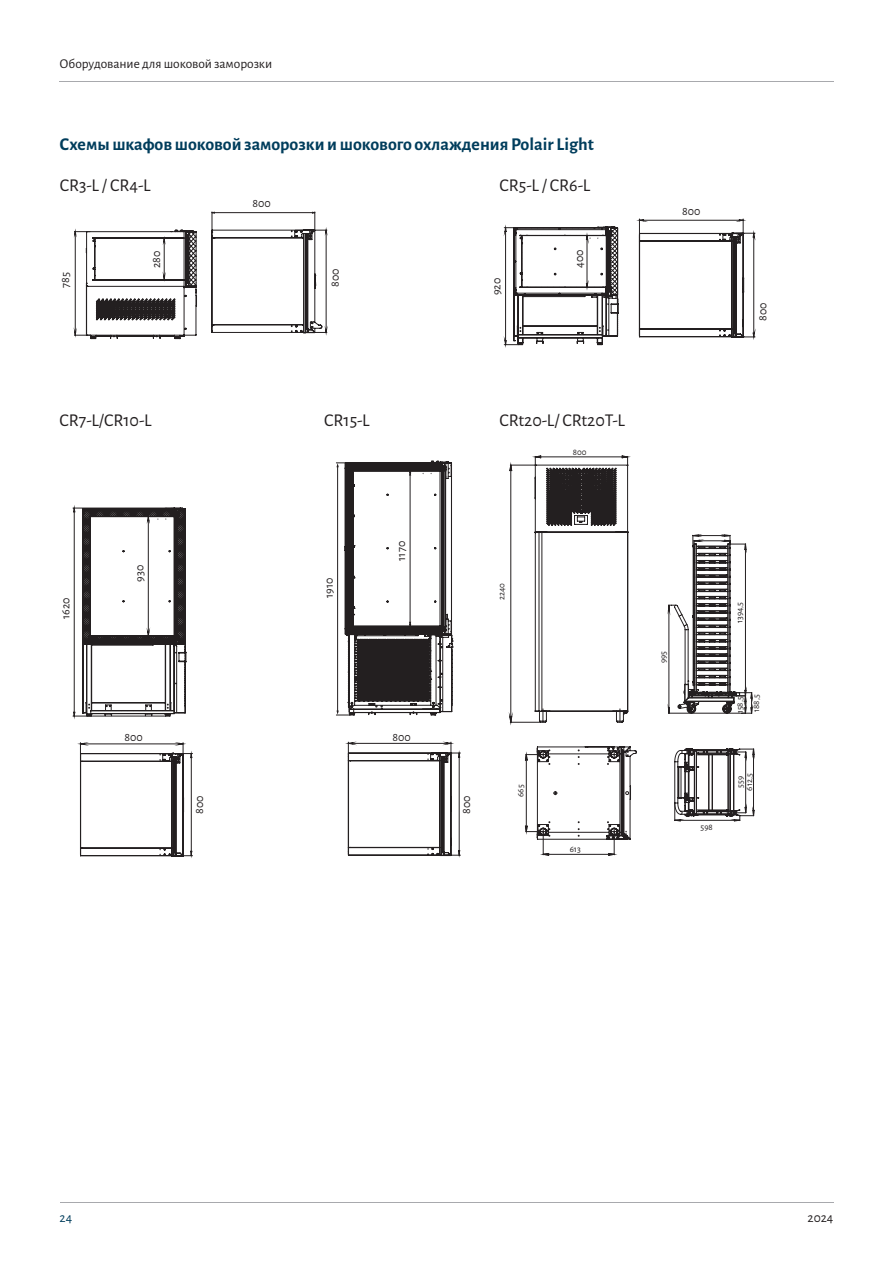
<style>
.page{position:relative;width:893px;height:1263px;background:#fff}
.page>*{position:absolute;margin:0;border:0;box-sizing:border-box;transform-origin:0 0}
.t1{font:700 18px "Alegreya Sans";color:#003d5c}
.t2{font:18px "Alegreya Sans";color:#231f20}
.t3{font:13.5px "Alegreya Sans";color:#231f20}
.t4{font:13.5px "Alegreya Sans";color:#003d5c}
.t5{font:12px "Alegreya Sans";color:#231f20}
.t6{font:9px "Alegreya Sans";color:#231f20}
</style>
<div class="page">
<hr style="left:60px;top:81px;width:774px;height:1px;background:#a8a9ad">
<hr style="left:60px;top:1202px;width:773px;height:1px;background:#a8a9ad">
<svg style="left:345px;top:741px;width:115px;height:117px"></svg>
<svg style="left:77px;top:742px;width:116px;height:116px"></svg>
<svg style="left:211px;top:212px;width:116px;height:122px"></svg>
<svg style="left:74px;top:229px;width:123px;height:110px"></svg>
<svg style="left:504px;top:218px;width:251px;height:128px"></svg>
<svg style="left:73px;top:506px;width:114px;height:212px"></svg>
<svg style="left:336px;top:461px;width:117px;height:255px"></svg>
<svg style="left:509px;top:455px;width:121px;height:270px"></svg>
<svg style="left:525px;top:746px;width:112px;height:110px"></svg>
<svg style="left:668px;top:534px;width:84px;height:180px"></svg>
<svg style="left:674px;top:748px;width:80px;height:73px"></svg>
<p class="t3" style="left:60px;top:55px;width:214px">Оборудование для шоковой заморозки</p>
<p class="t1" style="left:60px;top:130px;width:536px">Схемы шкафов шоковой заморозки и шокового охлаждения Polair Light</p>
<p class="t2" style="left:60px;top:173px;width:92px">CR3-L / CR4-L</p>
<p class="t2" style="left:499px;top:173px;width:92px">CR5-L / CR6-L</p>
<p class="t5" style="left:253px;top:195px;width:20px">800</p>
<p class="t5" style="left:57px;top:288px;width:17px;rotate:-90deg">785</p>
<p class="t5" style="left:148px;top:268px;width:19px;rotate:-90deg">280</p>
<p class="t5" style="left:327px;top:287px;width:20px;rotate:-90deg">800</p>
<p class="t5" style="left:488px;top:295px;width:19px;rotate:-90deg">920</p>
<p class="t5" style="left:571px;top:268px;width:20px;rotate:-90deg">400</p>
<p class="t5" style="left:682px;top:203px;width:20px">800</p>
<p class="t5" style="left:754px;top:321px;width:20px;rotate:-90deg">800</p>
<p class="t2" style="left:60px;top:407px;width:94px">CR7-L/CR10-L</p>
<p class="t2" style="left:324px;top:407px;width:47px">CR15-L</p>
<p class="t2" style="left:499px;top:407px;width:127px">CRt20-L/ CRt20T-L</p>
<p class="t6" style="left:573px;top:446px;width:15px">800</p>
<p class="t5" style="left:393px;top:561px;width:21px;rotate:-90deg">1170</p>
<p class="t5" style="left:57px;top:619px;width:23px;rotate:-90deg">1620</p>
<p class="t5" style="left:131px;top:582px;width:18px;rotate:-90deg">930</p>
<p class="t5" style="left:321px;top:598px;width:22px;rotate:-90deg">1910</p>
<p class="t6" style="left:495px;top:600px;width:19px;rotate:-90deg">2240</p>
<p class="t6" style="left:733px;top:623px;width:23px;rotate:-90deg">1394,5</p>
<p class="t6" style="left:657px;top:663px;width:14px;rotate:-90deg">995</p>
<p class="t6" style="left:734px;top:713px;width:18px;rotate:-90deg">158,5</p>
<p class="t6" style="left:750px;top:712px;width:19px;rotate:-90deg">188,5</p>
<p class="t5" style="left:125px;top:729px;width:20px">800</p>
<p class="t5" style="left:392px;top:729px;width:20px">800</p>
<p class="t5" style="left:191px;top:814px;width:20px;rotate:-90deg">800</p>
<p class="t5" style="left:458px;top:813px;width:20px;rotate:-90deg">800</p>
<p class="t6" style="left:514px;top:797px;width:14px;rotate:-90deg">665</p>
<p class="t6" style="left:734px;top:788px;width:13px;rotate:-90deg">559</p>
<p class="t6" style="left:743px;top:790px;width:19px;rotate:-90deg">612,5</p>
<p class="t6" style="left:701px;top:820px;width:14px">598</p>
<p class="t6" style="left:570px;top:842px;width:13px">613</p>
<p class="t4" style="left:60px;top:1208px;width:14px">24</p>
<p class="t3" style="left:807px;top:1208px;width:27px">2024</p>
</div>
